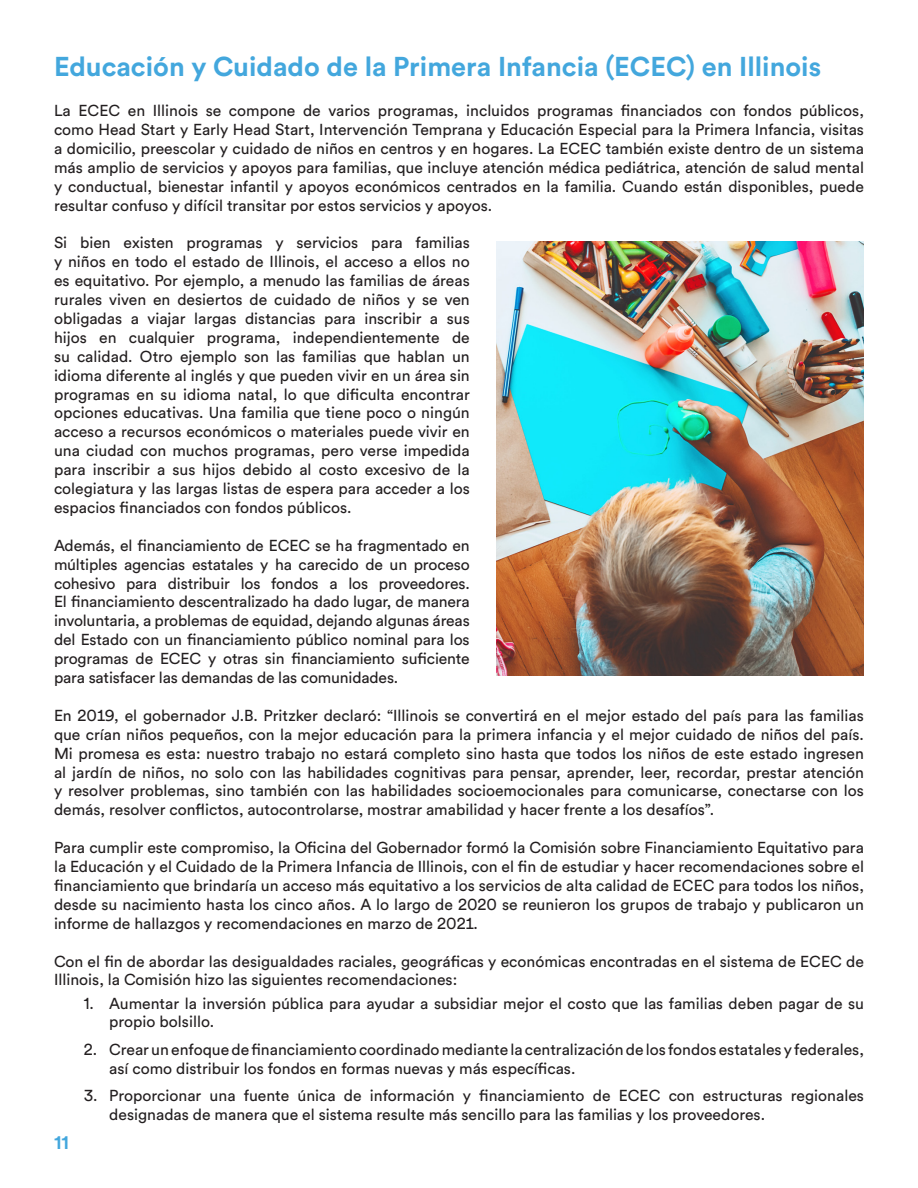
<style>
.page{position:relative;width:918px;height:1188px;background:#fff}
.page>*{position:absolute;margin:0;border:0;box-sizing:border-box;transform-origin:0 0}
.t1{font:700 27px "Circular Air Pro";color:#43a7dd}
.t2{font:700 18px "Circular Air Pro";color:#43a7dd}
.t3{font:15.75px/18.9px "Circular Air Pro";color:#231f20;text-align:justify}
</style>
<div class="page">
<img style="left:497px;top:242px;width:367px;height:433px">
<h3 class="t1" style="left:54px;top:48px;width:769px">Educación y Cuidado de la Primera Infancia (ECEC) en Illinois</h3>
<p class="t3" style="left:54px;top:100px;width:812px">La ECEC en Illinois se compone de varios programas, incluidos programas financiados con fondos públicos, como Head Start y Early Head Start, Intervención Temprana y Educación Especial para la Primera Infancia, visitas a domicilio, preescolar y cuidado de niños en centros y en hogares. La ECEC también existe dentro de un sistema más amplio de servicios y apoyos para familias, que incluye atención médica pediátrica, atención de salud mental y conductual, bienestar infantil y apoyos económicos centrados en la familia. Cuando están disponibles, puede resultar confuso y difícil transitar por estos servicios y apoyos.</p>
<p class="t3" style="left:54px;top:233px;width:417px">Si bien existen programas y servicios para familias y niños en todo el estado de Illinois, el acceso a ellos no es equitativo. Por ejemplo, a menudo las familias de áreas rurales viven en desiertos de cuidado de niños y se ven obligadas a viajar largas distancias para inscribir a sus hijos en cualquier programa, independientemente de su calidad. Otro ejemplo son las familias que hablan un idioma diferente al inglés y que pueden vivir en un área sin programas en su idioma natal, lo que dificulta encontrar opciones educativas. Una familia que tiene poco o ningún acceso a recursos económicos o materiales puede vivir en una ciudad con muchos programas, pero verse impedida para inscribir a sus hijos debido al costo excesivo de la colegiatura y las largas listas de espera para acceder a los espacios financiados con fondos públicos.</p>
<p class="t3" style="left:54px;top:535px;width:417px">Además, el financiamiento de ECEC se ha fragmentado en múltiples agencias estatales y ha carecido de un proceso cohesivo para distribuir los fondos a los proveedores.<br>El financiamiento descentralizado ha dado lugar, de manera involuntaria, a problemas de equidad, dejando algunas áreas del Estado con un financiamiento público nominal para los programas de ECEC y otras sin financiamiento suficiente para satisfacer las demandas de las comunidades.</p>
<p class="t3" style="left:54px;top:705px;width:812px">En 2019, el gobernador J.B. Pritzker declaró: “Illinois se convertirá en el mejor estado del país para las familias que crían niños pequeños, con la mejor educación para la primera infancia y el mejor cuidado de niños del país.<br>Mi promesa es esta: nuestro trabajo no estará completo sino hasta que todos los niños de este estado ingresen al jardín de niños, no solo con las habilidades cognitivas para pensar, aprender, leer, recordar, prestar atención y resolver problemas, sino también con las habilidades socioemocionales para comunicarse, conectarse con los demás, resolver conflictos, autocontrolarse, mostrar amabilidad y hacer frente a los desafíos”.</p>
<p class="t3" style="left:54px;top:837px;width:812px">Para cumplir este compromiso, la Oficina del Gobernador formó la Comisión sobre Financiamiento Equitativo para la Educación y el Cuidado de la Primera Infancia de Illinois, con el fin de estudiar y hacer recomendaciones sobre el financiamiento que brindaría un acceso más equitativo a los servicios de alta calidad de ECEC para todos los niños, desde su nacimiento hasta los cinco años. A lo largo de 2020 se reunieron los grupos de trabajo y publicaron un informe de hallazgos y recomendaciones en marzo de 2021.</p>
<p class="t3" style="left:54px;top:951px;width:811px">Con el fin de abordar las desigualdades raciales, geográficas y económicas encontradas en el sistema de ECEC de<br>Illinois, la Comisión hizo las siguientes recomendaciones:</p>
<p class="t3" style="left:109px;top:993px;width:756px;text-indent:-26px">1. Aumentar la inversión pública para ayudar a subsidiar mejor el costo que las familias deben pagar de su propio bolsillo.</p>
<p class="t3" style="left:109px;top:1039px;width:756px;text-indent:-26px">2. Crear un enfoque de financiamiento coordinado mediante la centralización de los fondos estatales y federales, así como distribuir los fondos en formas nuevas y más específicas.</p>
<p class="t3" style="left:109px;top:1085px;width:756px;text-indent:-26px">3. Proporcionar una fuente única de información y financiamiento de ECEC con estructuras regionales designadas de manera que el sistema resulte más sencillo para las familias y los proveedores.</p>
<p class="t2" style="left:54px;top:1130px;width:17px">11</p>
</div>
